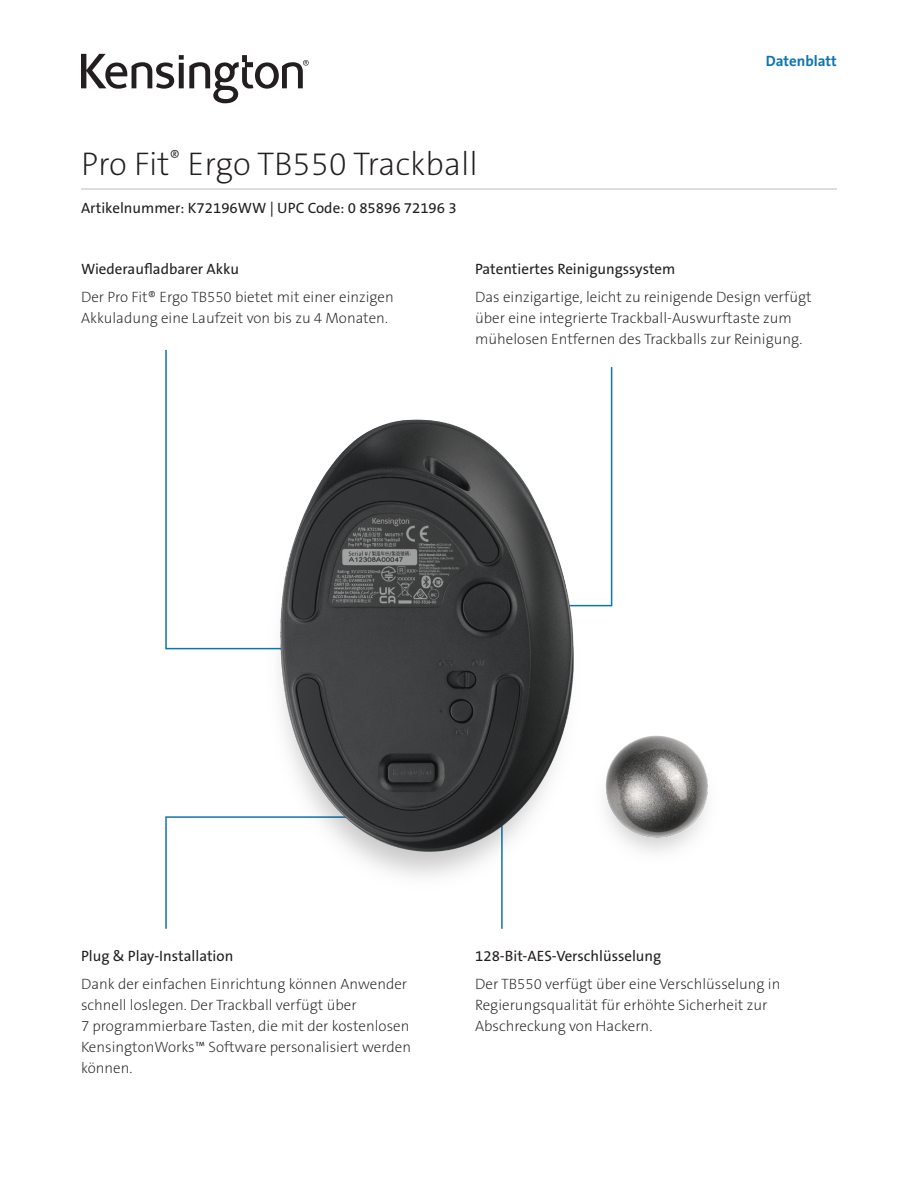
<style>
.page{position:relative;width:918px;height:1188px;background:#fff}
.page>*{position:absolute;margin:0;border:0;box-sizing:border-box;transform-origin:0 0}
.t1{font:33px "The Sans KENSINGTON2 XL";color:#231f20}
.t2{font:15px/21px "The Sans KENSINGTON2 XL";color:#231f20}
.t3{font:15px "The Sans KENSINGTON5 Rg";color:#231f20}
.t4{font:15px "The Sans KENSINGTON7 Bd";color:#0e76ae}
</style>
<div class="page">
<svg style="left:81px;top:54px;width:228px;height:49px"></svg>
<svg style="left:165px;top:816px;width:62px;height:113px"></svg>
<svg style="left:165px;top:349px;width:62px;height:301px"></svg>
<hr style="left:501px;top:812px;width:2px;height:117px;background:#0e76ae">
<hr style="left:81px;top:189px;width:756px;height:1px;background:#bcbdc0">
<img style="left:227px;top:367px;width:481px;height:545px">
<h1 class="t1" style="left:81px;top:146px;width:398px">Pro Fit<sup>®</sup> Ergo TB550 Trackball</h1>
<p class="t3" style="left:81px;top:200px;width:377px">Artikelnummer: K72196WW | UPC Code: 0 85896 72196 3</p>
<p class="t4" style="left:766px;top:53px;width:72px">Datenblatt</p>
<p class="t3" style="left:81px;top:261px;width:159px">Wiederaufladbarer Akku</p>
<p class="t2" style="left:81px;top:287px;width:314px">Der Pro Fit® Ergo TB550 bietet mit einer einzigen<br>Akkuladung eine Laufzeit von bis zu 4 Monaten.</p>
<p class="t3" style="left:475px;top:261px;width:202px">Patentiertes Reinigungssystem</p>
<p class="t2" style="left:475px;top:287px;width:338px">Das einzigartige, leicht zu reinigende Design verfügt über eine integrierte Trackball-Auswurftaste zum mühelosen Entfernen des Trackballs zur Reinigung.</p>
<p class="t3" style="left:81px;top:948px;width:154px">Plug &amp; Play-Installation</p>
<p class="t2" style="left:81px;top:974px;width:332px">Dank der einfachen Einrichtung können Anwender schnell loslegen. Der Trackball verfügt über<br>7 programmierbare Tasten, die mit der kostenlosen KensingtonWorks™ Software personalisiert werden können.</p>
<p class="t3" style="left:475px;top:948px;width:188px">128-Bit-AES-Verschlüsselung</p>
<p class="t2" style="left:475px;top:974px;width:307px">Der TB550 verfügt über eine Verschlüsselung in<br>Regierungsqualität für erhöhte Sicherheit zur<br>Abschreckung von Hackern.</p>
</div>
